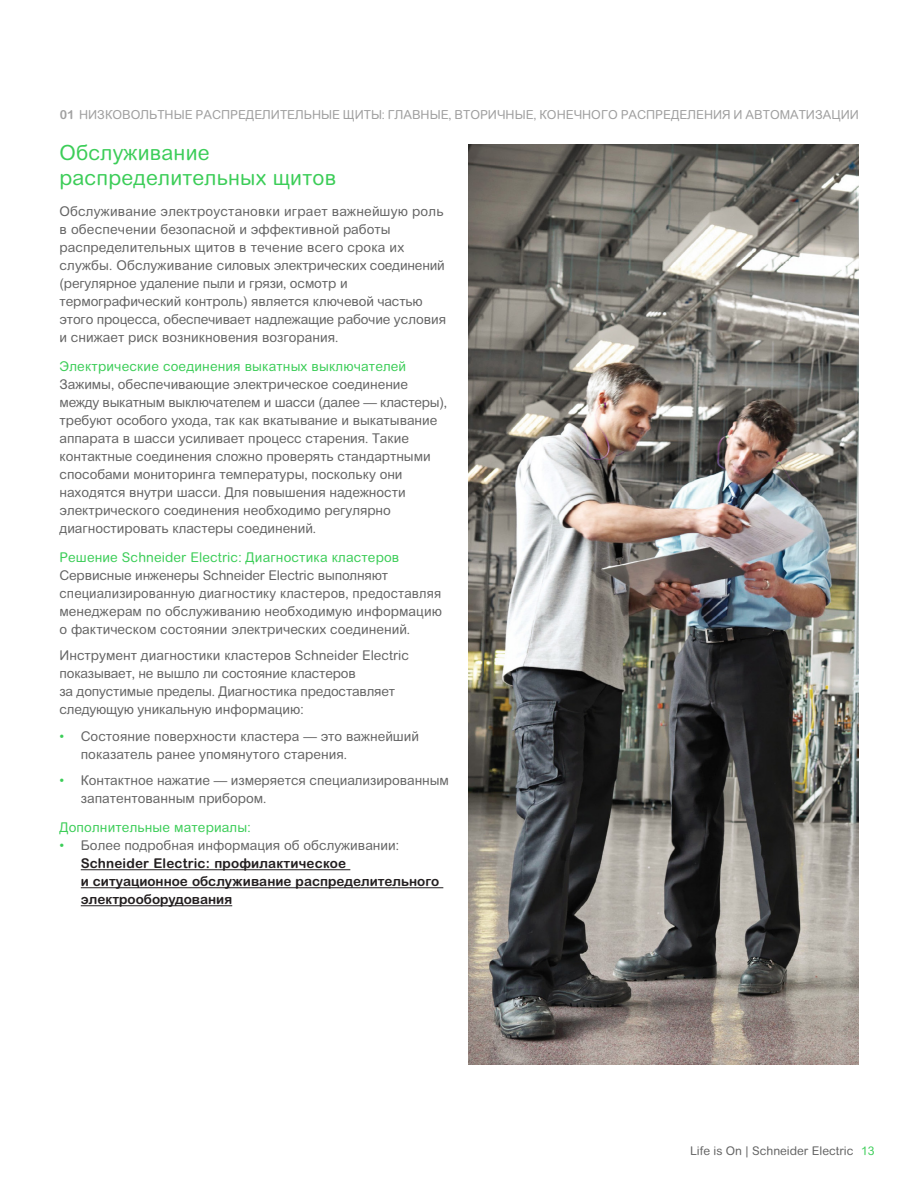
<style>
.page{position:relative;width:918px;height:1188px;background:#fff}
.page>*{position:absolute;margin:0;border:0;box-sizing:border-box;transform-origin:0 0}
.t1{font:21px/25.2px "Arial Rounded MT Pro Cyr";letter-spacing:.01em;color:#3ccd58}
.Body{font:13.5px/18px "Arial Rounded MT Pro Cyr";letter-spacing:-.005em;color:#646464}
.t2{font:700 13.5px/18px "Arial Rounded MT Pro Cyr";color:#231f20}
.t3{font:13.5px "Arial Rounded MT Pro Cyr";letter-spacing:.01em;color:#3ccd58}
.t4{font:12.45px "Arial Rounded MT Pro Cyr";letter-spacing:.12em;color:#a0a0a0}
.t5{font:12px "Arial Rounded MT Pro Cyr";color:#646464}
.s1{font-weight:700}
.s2{color:#3ccd58}
.s3{font-weight:400;color:#3ccd58}
.s4{font-weight:400;color:#646464}
</style>
<div class="page">
<img style="left:468px;top:145px;width:390px;height:920px">
<hr style="left:81px;top:869px;width:269px;height:1px;background:#231f20">
<hr style="left:81px;top:887px;width:362px;height:1px;background:#231f20">
<hr style="left:81px;top:905px;width:151px;height:1px;background:#231f20">
<p class="t4" style="left:60px;top:108px;width:38px"><span class="s1">01</span> Низково</p>
<p class="t4" style="left:140px;top:108px;width:65px">льтные распр</p>
<p class="t4" style="left:238px;top:108px;width:175px">еделительные щиты: главн</p>
<p class="t4" style="left:430px;top:108px;width:51px">ые, вторичн</p>
<p class="t4" style="left:515px;top:108px;width:34px">ые, кон</p>
<p class="t4" style="left:566px;top:108px;width:18px">ечного</p>
<p class="t4" style="left:621px;top:108px;width:10px">распр</p>
<p class="t4" style="left:663px;top:108px;width:118px">еделения и автома</p>
<p class="t4" style="left:799px;top:108px;width:17px">тиза</p>
<p class="t4" style="left:831px;top:108px;width:19px">ции</p>
<h3 class="t1" style="left:60px;top:141px;width:278px">Обслуживание распределительных щитов</h3>
<p class="Body" style="left:60px;top:203px;width:388px">Обслуживание электроустановки играет важнейшую роль в обеспечении безопасной и эффективной работы распределительных щитов в течение всего срока их службы. Обслуживание силовых электрических соединений (регулярное удаление пыли и грязи, осмотр и термографический контроль) является ключевой частью этого процесса, обеспечивает надлежащие рабочие условия и снижает риск возникновения возгорания.</p>
<h4 class="t3" style="left:60px;top:358px;width:348px">Электрические соединения выкатных выключателей</h4>
<p class="Body" style="left:60px;top:376px;width:389px">Зажимы, обеспечивающие электрическое соединение между выкатным выключателем и шасси (далее — кластеры), требуют особого ухода, так как вкатывание и выкатывание аппарата в шасси усиливает процесс старения. Такие контактные соединения сложно проверять стандартными способами мониторинга температуры, поскольку они находятся внутри шасси. Для повышения надежности электрического соединения необходимо регулярно диагностировать кластеры соединений.</p>
<h4 class="t3" style="left:60px;top:549px;width:341px">Решение Schneider Electric: Диагностика кластеров</h4>
<p class="Body" style="left:60px;top:567px;width:384px">Сервисные инженеры Schneider Electric выполняют специализированную диагностику кластеров, предоставляя менеджерам по обслуживанию необходимую информацию о фактическом состоянии электрических соединений.</p>
<p class="Body" style="left:60px;top:647px;width:351px">Инструмент диагностики кластеров Schneider Electric показывает, не вышло ли состояние кластеров<br>за допустимые пределы. Диагностика предоставляет следующую уникальную информацию:</p>
<p class="Body" style="left:81px;top:728px;width:340px;text-indent:-21px"><span class="s2">•</span> Состояние поверхности кластера — это важнейший показатель ранее упомянутого старения.</p>
<p class="Body" style="left:81px;top:772px;width:370px;text-indent:-21px"><span class="s2">•</span> Контактное нажатие — измеряется специализированным запатентованным прибором.</p>
<h4 class="t3" style="left:60px;top:820px;width:193px">Дополнительные материалы:</h4>
<p class="t2" style="left:81px;top:837px;width:360px;text-indent:-21px"><span class="s3">•</span> <span class="s4">Более подробная информация об обслуживании:<br></span>Schneider Electric: профилактическое<br>и ситуационное обслуживание распределительного электрооборудования</p>
<p class="t5" style="left:690px;top:1144px;width:186px">Life is On | Schneider Electric <span class="s2">13</span></p>
</div>
